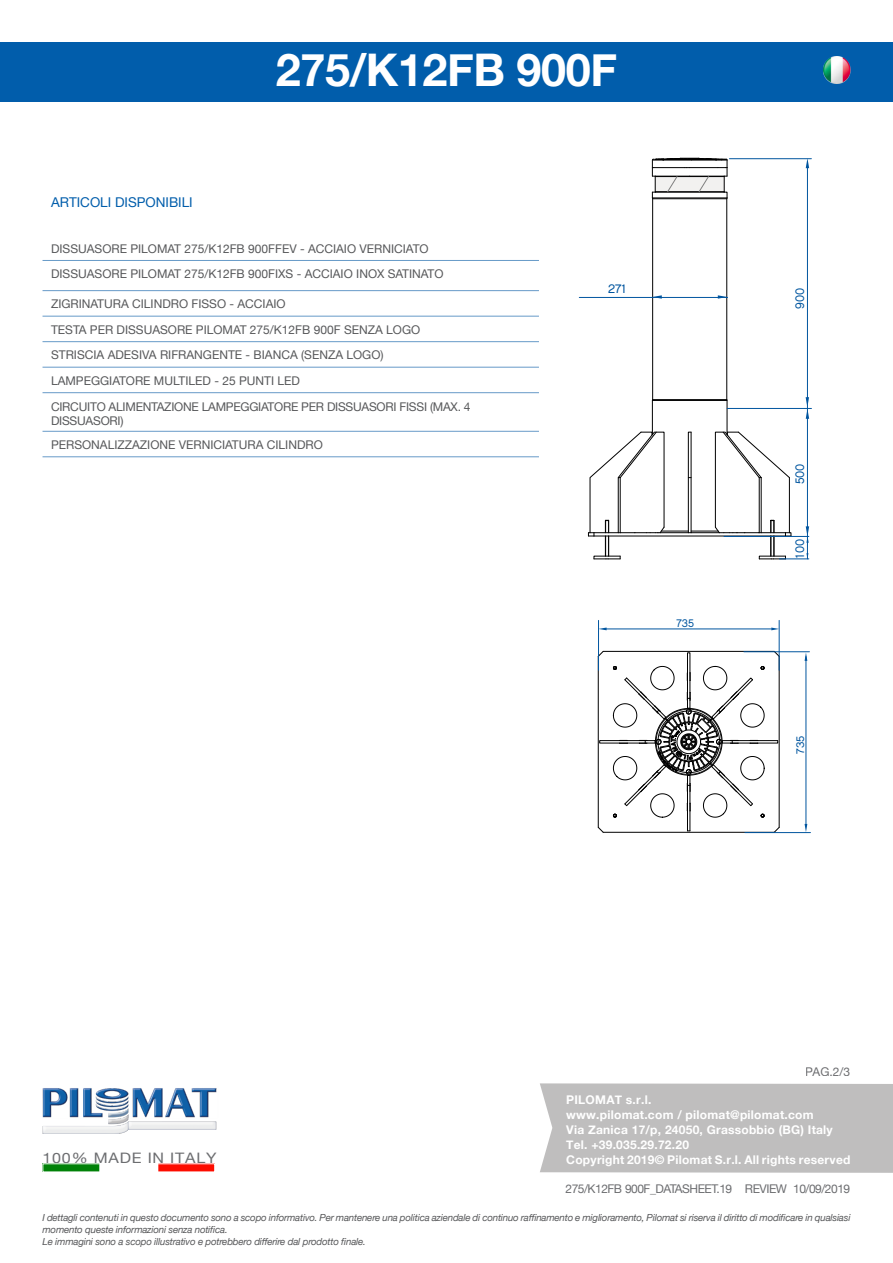
<style>
.page{position:relative;width:893px;height:1263px;background:#fff}
.page>*{position:absolute;margin:0;border:0;box-sizing:border-box;transform-origin:0 0}
.t1{font:700 45px "Helvetica Neue";letter-spacing:-.01em;color:#fff}
.t2{font:14.4px "Helvetica Neue";letter-spacing:.05em;color:#6c6d70;scale:1.11 1}
.t3{font:13.5px "Helvetica Neue";color:#015dab}
.t4{font:12.3px "Chalet London Nineteen Sixty";color:#00559f}
.t5{font:12.3px "Chalet London Nineteen Sixty";color:#00559f;scale:1.04 1}
.t6{font:12px "Helvetica Neue";color:#57585a}
.t7{font:700 12px/15px "Helvetica Neue";letter-spacing:.02em;color:#fff}
.t8{font:12px/14.4px "Helvetica Neue";letter-spacing:-.02em;color:#57585a}
.t9{font:12px "Helvetica Neue";letter-spacing:-.04em;color:#6c6d70}
.t10{font:10.95px "Chalet London Nineteen Sixty";color:#00559f}
.t11{font:italic 9.75px/11.7px "Helvetica Neue";letter-spacing:-.02em;color:#57585a}
</style>
<div class="page">
<div style="left:540px;top:1083px;width:353px;height:90px;background:#bfbebe"></div>
<div style="left:0;top:43px;width:893px;height:59px;background:#015dab"></div>
<img style="left:43px;top:1088px;width:174px;height:46px">
<img style="left:45px;top:1165px;width:168px;height:5px">
<div style="left:43px;top:1163px;width:172px;height:9px;border:1px solid #fff"></div>
<hr style="left:653px;top:399px;width:74px;height:1px;background:#000">
<hr style="left:652px;top:199px;width:1px;height:201px;background:#000">
<hr style="left:726px;top:199px;width:1px;height:201px;background:#000">
<svg style="left:588px;top:400px;width:203px;height:160px"></svg>
<svg style="left:652px;top:158px;width:76px;height:41px"></svg>
<hr style="left:807px;top:164px;width:1px;height:395px;background:#00559f">
<hr style="left:729px;top:158px;width:82px;height:1px;background:#00559f">
<hr style="left:727px;top:408px;width:84px;height:1px;background:#00559f">
<hr style="left:724px;top:536px;width:85px;height:1px;background:#00559f">
<svg style="left:806px;top:158px;width:3px;height:10px"></svg>
<svg style="left:806px;top:397px;width:3px;height:22px"></svg>
<hr style="left:579px;top:297px;width:149px;height:1px;background:#00559f">
<svg style="left:652px;top:295px;width:10px;height:4px"></svg>
<svg style="left:718px;top:295px;width:9px;height:4px"></svg>
<hr style="left:779px;top:559px;width:30px;height:1px;background:#00559f">
<svg style="left:806px;top:526px;width:3px;height:17px"></svg>
<div style="left:732px;top:740px;width:46px;height:3px;border:1px solid #000"></div>
<div style="left:687px;top:653px;width:3px;height:45px;border:1px solid #000"></div>
<div style="left:600px;top:740px;width:45px;height:3px;border:1px solid #000"></div>
<hr style="left:687px;top:785px;width:1px;height:46px;background:#000">
<hr style="left:690px;top:785px;width:1px;height:46px;background:#000">
<svg style="left:598px;top:827px;width:5px;height:5px"></svg>
<hr style="left:603px;top:832px;width:171px;height:1px;background:#000">
<hr style="left:603px;top:651px;width:171px;height:1px;background:#000">
<svg style="left:774px;top:652px;width:5px;height:4px"></svg>
<hr style="left:598px;top:656px;width:1px;height:171px;background:#000">
<hr style="left:779px;top:656px;width:1px;height:171px;background:#000">
<svg style="left:613px;top:666px;width:151px;height:151px"></svg>
<hr style="left:806px;top:657px;width:1px;height:168px;background:#00559f">
<hr style="left:605px;top:629px;width:166px;height:1px;background:#00559f">
<hr style="left:744px;top:651px;width:65px;height:1px;background:#00559f">
<hr style="left:598px;top:620px;width:1px;height:50px;background:#00559f">
<hr style="left:779px;top:620px;width:1px;height:50px;background:#00559f">
<hr style="left:745px;top:832px;width:65px;height:1px;background:#00559f">
<svg style="left:805px;top:824px;width:2px;height:8px"></svg>
<svg style="left:599px;top:627px;width:8px;height:3px"></svg>
<svg style="left:805px;top:652px;width:2px;height:9px"></svg>
<svg style="left:771px;top:627px;width:8px;height:3px"></svg>
<hr style="left:43px;top:260px;width:496px;height:1px;background:#679ac8">
<hr style="left:43px;top:290px;width:496px;height:1px;background:#679ac8">
<hr style="left:43px;top:316px;width:496px;height:1px;background:#679ac8">
<hr style="left:43px;top:341px;width:496px;height:1px;background:#679ac8">
<hr style="left:43px;top:367px;width:496px;height:1px;background:#679ac8">
<hr style="left:43px;top:392px;width:496px;height:1px;background:#679ac8">
<hr style="left:43px;top:431px;width:496px;height:1px;background:#679ac8">
<hr style="left:43px;top:456px;width:496px;height:1px;background:#679ac8">
<img style="left:823px;top:57px;width:27px;height:27px">
<h1 class="t1" style="left:276px;top:35px;width:343px">275/K12FB 900F</h1>
<p class="t3" style="left:51px;top:193px;width:143px">ARTICOLI DISPONIBILI</p>
<p class="t6" style="left:51px;top:240px;width:379px">DISSUASORE PILOMAT 275/K12FB 900FFEV - ACCIAIO VERNICIATO</p>
<p class="t6" style="left:51px;top:265px;width:394px">DISSUASORE PILOMAT 275/K12FB 900FIXS - ACCIAIO INOX SATINATO</p>
<p class="t6" style="left:51px;top:295px;width:236px">ZIGRINATURA CILINDRO FISSO - ACCIAIO</p>
<p class="t6" style="left:51px;top:321px;width:371px">TESTA PER DISSUASORE PILOMAT 275/K12FB 900F SENZA LOGO</p>
<p class="t6" style="left:51px;top:347px;width:334px">STRISCIA ADESIVA RIFRANGENTE - BIANCA (SENZA LOGO)</p>
<p class="t6" style="left:51px;top:372px;width:250px">LAMPEGGIATORE MULTILED - 25 PUNTI LED</p>
<p class="t8" style="left:51px;top:400px;width:421px">CIRCUITO ALIMENTAZIONE LAMPEGGIATORE PER DISSUASORI FISSI (MAX. 4<br>DISSUASORI)</p>
<p class="t6" style="left:51px;top:436px;width:273px">PERSONALIZZAZIONE VERNICIATURA CILINDRO</p>
<p class="t5" style="left:608px;top:282px;width:19px">271</p>
<p class="t10" style="left:676px;top:616px;width:19px">735</p>
<p class="t4" style="left:792px;top:309px;width:23px;rotate:-90deg">900</p>
<p class="t4" style="left:792px;top:484px;width:22px;rotate:-90deg">500</p>
<p class="t4" style="left:792px;top:557px;width:20px;rotate:-90deg">100</p>
<p class="t10" style="left:794px;top:754px;width:20px;rotate:-90deg">735</p>
<p class="t9" style="left:806px;top:1063px;width:46px">PAG.2/3</p>
<p class="t2" style="left:43px;top:1147px;width:158px">100% MADE IN ITALY</p>
<p class="t7" style="left:566px;top:1093px;width:286px">PILOMAT s.r.l.<br>www.pilomat.com / pilomat@pilomat.com<br>Via Zanica 17/p, 24050, Grassobbio (BG) Italy Tel. +39.035.29.72.20<br>Copyright 2019© Pilomat S.r.l. All rights reserved</p>
<p class="t9" style="left:566px;top:1180px;width:286px">275/K12FB 900F_DATASHEET.19 REVIEW 10/09/2019</p>
<p class="t11" style="left:43px;top:1212px;width:809px">I dettagli contenuti in questo documento sono a scopo informativo. Per mantenere una politica aziendale di continuo raffinamento e miglioramento, Pilomat si riserva il diritto di modificare in qualsiasi momento queste informazioni senza notifica.<br>Le immagini sono a scopo illustrativo e potrebbero differire dal prodotto finale.</p>
</div>
